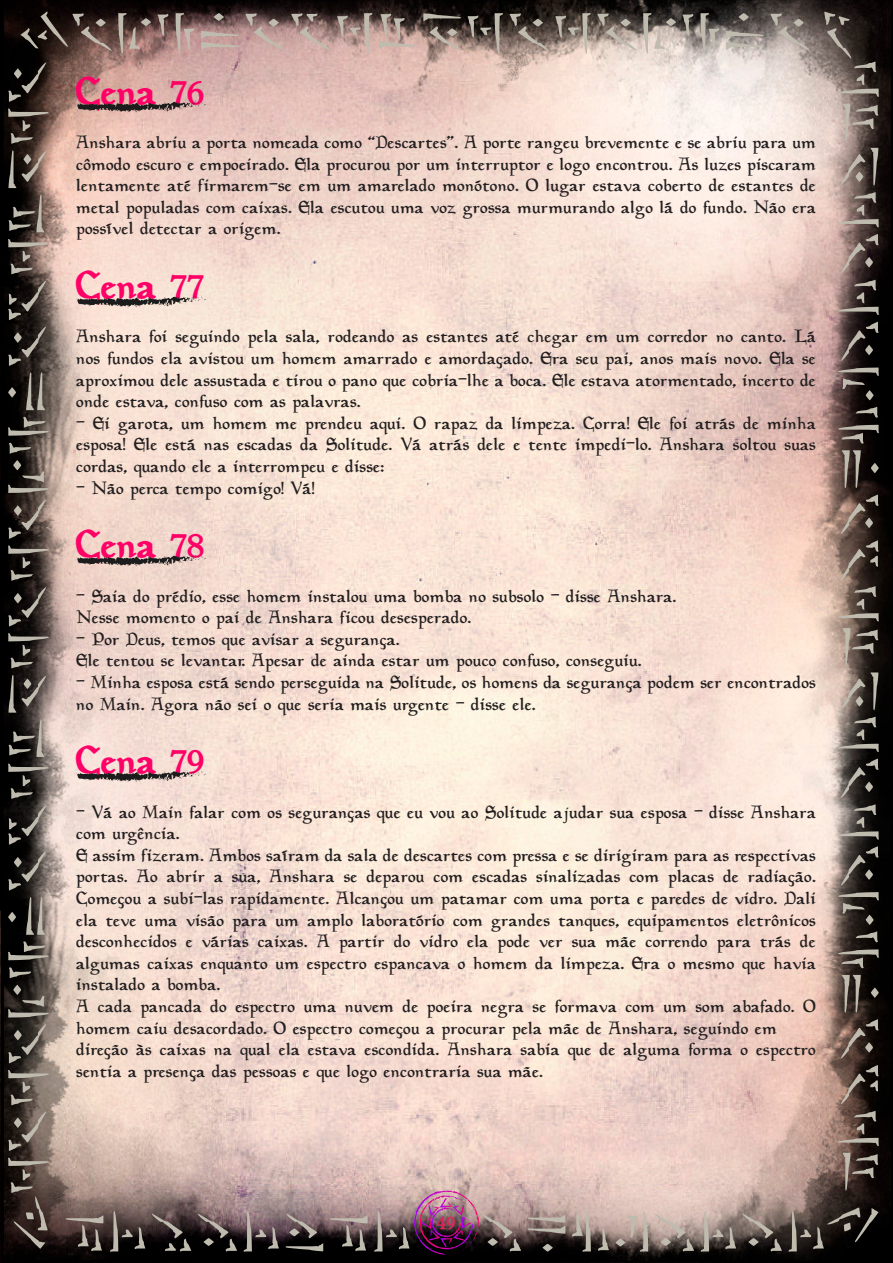
<style>
.page{position:relative;width:893px;height:1263px;background:#fff}
.page>*{position:absolute;margin:0;border:0;box-sizing:border-box;transform-origin:0 0}
.t1{font:700 39px "Planewalker";color:#f06}
.t2{font:700 21px "Planewalker";color:#d7285d}
.t3{font:18px/21.6px "Planewalker";color:#231f20;text-align:justify}
</style>
<div class="page">
<img style="left:0;top:0;width:893px;height:1263px">
<svg style="left:77px;top:555px;width:134px;height:11px"></svg>
<svg style="left:77px;top:770px;width:134px;height:12px;background:#a79993"></svg>
<svg style="left:77px;top:101px;width:134px;height:12px;background:#9a807a"></svg>
<svg style="left:77px;top:296px;width:134px;height:12px;background:#a99b93"></svg>
<svg style="left:838px;top:62px;width:41px;height:1128px;background:#443733"></svg>
<svg style="left:8px;top:63px;width:41px;height:1130px;background:#322a26"></svg>
<svg style="left:19px;top:11px;width:843px;height:54px;background:#86716c"></svg>
<svg style="left:11px;top:1191px;width:867px;height:65px;background:#655352"></svg>
<p class="t1" style="left:77px;top:67px;width:130px">Cena 76</p>
<p class="t3" style="left:77px;top:132px;width:741px">Anshara abriu a porta nomeada como “Descartes”. A porte rangeu brevemente e se abriu para um cômodo escuro e empoeirado. Ela procurou por um interruptor e logo encontrou. As luzes piscaram lentamente até ffiirmarem-se em um amarelado monótono. O lugar estava coberto de estantes de metal populadas com caixas. Ela escutou uma voz grossa murmurando algo lá do fundo. Não era possível detectar a origem.</p>
<p class="t1" style="left:77px;top:261px;width:130px">Cena 77</p>
<p class="t3" style="left:77px;top:326px;width:741px">Anshara foi seguindo pela sala, rodeando as estantes até chegar em um corredor no canto. Lá nos fundos ela avistou um homem amarrado e amordaçado. Era seu pai, anos mais novo. Ela se aproximou dele assustada e tirou o pano que cobria-lhe a boca. Ele estava atormentado, incerto de onde estava, confuso com as palavras.</p>
<p class="t3" style="left:77px;top:413px;width:741px">- Ei garota, um homem me prendeu aqui. O rapaz da limpeza. Corra! Ele foi atrás de minha esposa! Ele está nas escadas da Solitude. Vá atrás dele e tente impedi-lo. Anshara soltou suas cordas, quando ele a interrompeu e disse:</p>
<p class="t3" style="left:77px;top:477px;width:240px">- Não perca tempo comigo! Vá!</p>
<p class="t1" style="left:77px;top:521px;width:130px">Cena 78</p>
<p class="t3" style="left:77px;top:585px;width:602px">- Saia do prédio, esse homem instalou uma bomba no subsolo - disse Anshara.</p>
<p class="t3" style="left:77px;top:607px;width:397px">Nesse momento o pai de Anshara ffiicou desesperado.</p>
<p class="t3" style="left:77px;top:629px;width:325px">- Por Deus, temos que avisar a segurança.</p>
<p class="t3" style="left:77px;top:650px;width:567px">Ele tentou se levantar. Apesar de ainda estar um pouco confuso, conseguiu.</p>
<p class="t3" style="left:77px;top:672px;width:741px">- Minha esposa está sendo perseguida na Solitude, os homens da segurança podem ser encontrados no Main. Agora não sei o que seria mais urgente - disse ele.</p>
<p class="t1" style="left:77px;top:737px;width:130px">Cena 79</p>
<p class="t3" style="left:77px;top:801px;width:741px">- Vá ao Main falar com os seguranças que eu vou ao Solitude ajudar sua esposa - disse Anshara com urgência.</p>
<p class="t3" style="left:77px;top:845px;width:741px">E assim ffiizeram. Ambos saíram da sala de descartes com pressa e se dirigiram para as respectivas portas. Ao abrir a sua, Anshara se deparou com escadas sinalizadas com placas de radiação.<br>Começou a subi-las rapidamente. Alcançou um patamar com uma porta e paredes de vidro. Dali ela teve uma visão para um amplo laboratório com grandes tanques, equipamentos eletrônicos desconhecidos e várias caixas. A partir do vidro ela pode ver sua mãe correndo para trás de algumas caixas enquanto um espectro espancava o homem da limpeza. Era o mesmo que havia instalado a bomba.</p>
<p class="t3" style="left:77px;top:996px;width:741px">A cada pancada do espectro uma nuvem de poeira negra se formava com um som abafado. O homem caiu desacordado. O espectro começou a procurar pela mãe de Anshara, seguindo em</p>
<p class="t3" style="left:77px;top:1039px;width:741px">direção às caixas na qual ela estava escondida. Anshara sabia que de alguma forma o espectro sentia a presença das pessoas e que logo encontraria sua mãe.</p>
<p class="t2" style="left:437px;top:1209px;width:20px">49</p>
</div>
